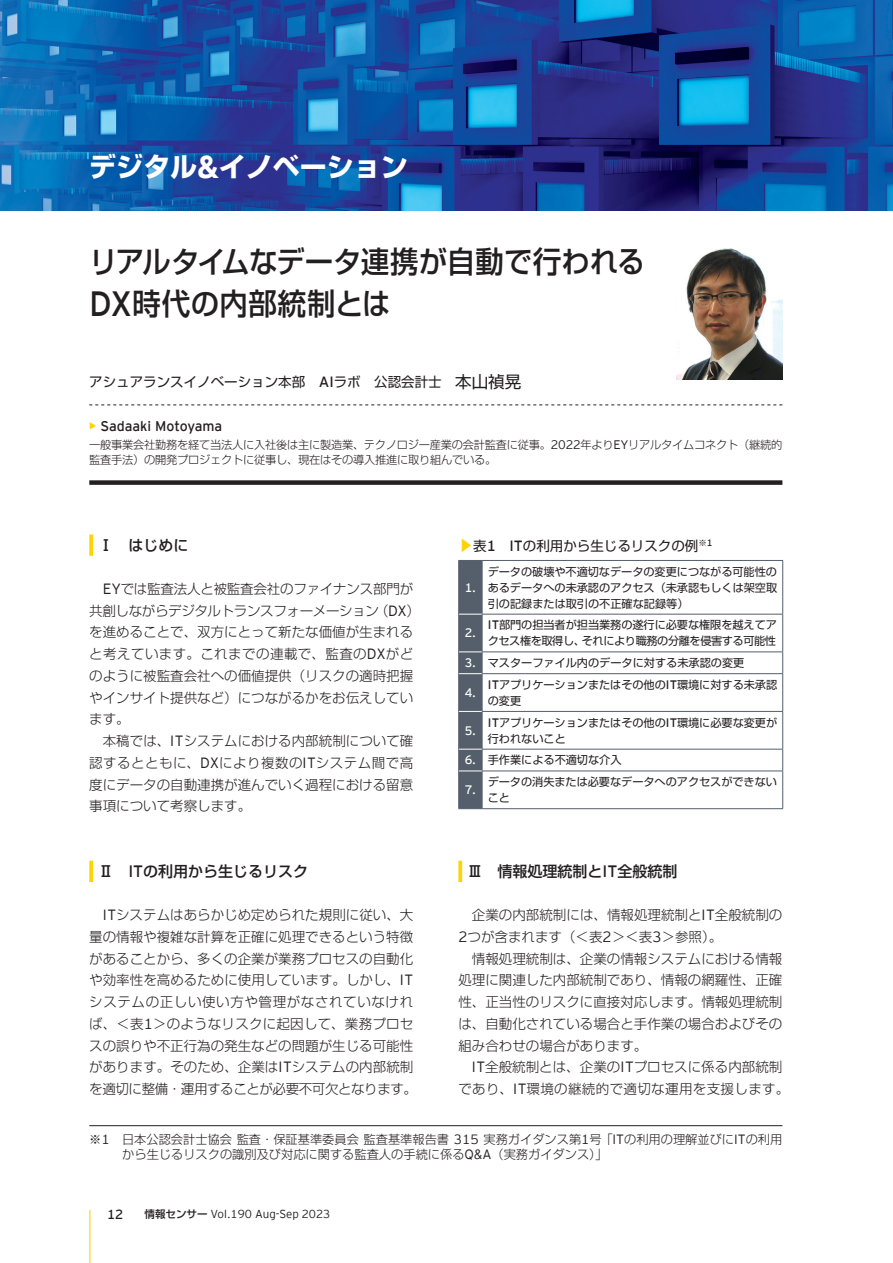
<style>
.page{position:relative;width:893px;height:1263px;background:#fff}
.page>*{position:absolute;margin:0;border:0;box-sizing:border-box;transform-origin:0 0}
.t1{font:500 30px/41.8px "Shin Go Pro";color:#231f20;scale:.95 1}
.t2{font:700 27px "Shin Go Pro";color:#fff}
.t3{font:500 15px "Shin Go Pro";color:#231f20}
.t4{font:13.95px "EY Interstate";color:#231f20}
.t5{font:300 13.5px/21.8px "Shin Go Pro";color:#231f20}
.t6{font:13.5px "Shin Go Pro";color:#231f20}
.t7{font:300 13.5px/21.8px "Shin Go Pro";letter-spacing:.025em;color:#231f20;text-align:center}
.t8{font:300 12.3px "EY Interstate";color:#fff}
.t9{font:300 12.15px/15.9px "Shin Go Pro";color:#231f20}
.t10{font:300 11.55px "EY Interstate";color:#231f20}
.t11{font:300 11.25px/15px "Shin Go Pro";letter-spacing:-.02em;color:#231f20}
.t12{font:11.1px/15.9px "Shin Go Pro";letter-spacing:-.005em;color:#231f20}
.s1{font-family:"EY Interstate";font-size:31.5px}
.s2{font-family:"EY Interstate";font-weight:400;font-size:35.1px}
.s3{font-family:"EY Interstate";font-weight:300;font-size:14.85px}
.s4{font-size:16.5px}
.s5{font-weight:700;color:#fed304}
.s6{font-family:"EY Interstate";font-size:12.3px}
.s7{font-size:14.85px;color:#fed304}
.s8{font-family:"EY Interstate";font-size:14.85px}
.s9{font-family:"EY Interstate";font-weight:300;font-size:12.3px}
.s10{font-family:"EY Interstate";font-weight:300;font-size:12.3px;color:#fff}
.s11{font-family:"EY Interstate";font-weight:400;font-size:16.5px}
.s12{font-family:"EY Interstate";font-size:13.5px}
.s13{font-size:13.2px}
.s14{font-family:"Shin Go Pro";font-size:10.5px}
.s15{font-family:"Shin Go Pro";font-weight:500;font-size:10.5px}
</style>
<div class="page">
<img style="left:0;top:0;width:893px;height:210px">
<svg style="left:89px;top:534px;width:4px;height:22px"></svg>
<svg style="left:89px;top:861px;width:4px;height:21px"></svg>
<svg style="left:89px;top:404px;width:693px;height:1px"></svg>
<div style="left:89px;top:480px;width:693px;height:5px;background:#231f20"></div>
<img style="left:676px;top:248px;width:106px;height:132px">
<hr style="left:89px;top:1125px;width:693px;height:1px;background:#231f20">
<svg style="left:458px;top:861px;width:4px;height:21px"></svg>
<hr style="left:482px;top:560px;width:301px;height:1px;background:#545f6b">
<hr style="left:782px;top:561px;width:1px;height:53px;background:#545f6b">
<hr style="left:482px;top:614px;width:301px;height:1px;background:#545f6b">
<hr style="left:782px;top:614px;width:1px;height:37px;background:#545f6b">
<hr style="left:482px;top:651px;width:301px;height:1px;background:#545f6b">
<svg style="left:782px;top:652px;width:1px;height:21px"></svg>
<hr style="left:482px;top:673px;width:301px;height:1px;background:#545f6b">
<hr style="left:782px;top:674px;width:1px;height:37px;background:#545f6b">
<hr style="left:482px;top:711px;width:301px;height:1px;background:#545f6b">
<hr style="left:782px;top:712px;width:1px;height:37px;background:#545f6b">
<hr style="left:482px;top:749px;width:301px;height:1px;background:#545f6b">
<svg style="left:782px;top:749px;width:1px;height:22px"></svg>
<hr style="left:482px;top:771px;width:301px;height:1px;background:#545f6b">
<hr style="left:782px;top:771px;width:1px;height:37px;background:#545f6b">
<hr style="left:482px;top:808px;width:301px;height:1px;background:#545f6b">
<svg style="left:458px;top:560px;width:25px;height:249px;background:#5b6571"></svg>
<hr style="left:89px;top:1210px;width:1px;height:53px;background:#fed304">
<h2 class="t2" style="left:89px;top:145px;width:320px">デジタル<span class="s1">&amp;</span>イノベーション</h2>
<h1 class="t1" style="left:89px;top:237px;width:587px">リアルタイムなデータ連携が自動で行われる<br><span class="s2">DX</span>時代の内部統制とは</h1>
<p class="t6" style="left:89px;top:371px;width:433px">アシュアランスイノベーション本部　<span class="s3">AI</span>ラボ　公認会計士　<span class="s4">本山禎晃</span></p>
<p class="t4" style="left:89px;top:418px;width:134px"><span class="s5">•</span> Sadaaki Motoyama</p>
<p class="t11" style="left:89px;top:436px;width:695px">一般事業会社勤務を経て当法人に入社後は主に製造業、テクノロジー産業の会計監査に従事。<span class="s6">2022</span>年より<span class="s6">EY</span>リアルタイムコネクト（継続的監査手法）の開発プロジェクトに従事し、現在はその導入推進に取り組んでいる。</p>
<p class="t3" style="left:98px;top:533px;width:91px">Ⅰ　はじめに</p>
<p class="t6" style="left:458px;top:535px;width:256px"><span class="s7">▶</span>表<span class="s3">1 IT</span>の利用から生じるリスクの例<sup>※</sup><sup>1</sup></p>
<p class="t5" style="left:89px;top:576px;width:332px;text-indent:14px"><span class="s8">EY</span>では監査法人と被監査会社のファイナンス部門が共創しながらデジタルトランスフォーメーション（<span class="s8">DX</span>）を進めることで、双方にとって新たな価値が生まれると考えています。これまでの連載で、監査の<span class="s8">DX</span>がどのように被監査会社への価値提供（リスクの適時把握やインサイト提供など）につながるかをお伝えしています。</p>
<p class="t5" style="left:89px;top:728px;width:326px;text-align:justify;text-indent:13px">本稿では、<span class="s8">IT</span>システムにおける内部統制について確認するとともに、<span class="s8">DX</span>により複数の<span class="s8">IT</span>システム間で高度にデータの自動連携が進んでいく過程における留意事項について考察します。</p>
<p class="t8" style="left:465px;top:580px;width:13px">1.</p>
<p class="t12" style="left:488px;top:562px;width:291px;text-align:justify">データの破壊や不適切なデータの変更につながる可能性のあるデータへの未承認のアクセス（未承認もしくは架空取引の記録または取引の不正確な記録等）</p>
<p class="t8" style="left:465px;top:626px;width:13px">2.</p>
<p class="t12" style="left:488px;top:616px;width:291px"><span class="s9">IT</span>部門の担当者が担当業務の遂行に必要な権限を越えてアクセス権を取得し、それにより職務の分離を侵害する可能性</p>
<p class="t12" style="left:465px;top:653px;width:281px"><span class="s10">3.</span> マスターファイル内のデータに対する未承認の変更</p>
<p class="t8" style="left:465px;top:685px;width:13px">4.</p>
<p class="t12" style="left:488px;top:675px;width:291px"><span class="s9">IT</span>アプリケーションまたはその他の<span class="s9">IT</span>環境に対する未承認の変更</p>
<p class="t8" style="left:465px;top:723px;width:13px">5.</p>
<p class="t12" style="left:488px;top:713px;width:291px"><span class="s9">IT</span>アプリケーションまたはその他の<span class="s9">IT</span>環境に必要な変更が行われないこと</p>
<p class="t12" style="left:465px;top:751px;width:158px"><span class="s10">6.</span> 手作業による不適切な介入</p>
<p class="t8" style="left:465px;top:783px;width:13px">7.</p>
<p class="t12" style="left:488px;top:772px;width:291px">データの消失または必要なデータへのアクセスができないこと</p>
<p class="t3" style="left:98px;top:859px;width:211px">Ⅱ　<span class="s11">IT</span>の利用から生じるリスク</p>
<p class="t3" style="left:467px;top:859px;width:211px">Ⅲ　情報処理統制と<span class="s11">IT</span>全般統制</p>
<p class="t5" style="left:89px;top:902px;width:329px;text-indent:14px"><span class="s8">IT</span>システムはあらかじめ定められた規則に従い、大量の情報や複雑な計算を正確に処理できるという特徴があることから、多くの企業が業務プロセスの自動化や効率性を高めるために使用しています。しかし、<span class="s8">IT</span>システムの正しい使い方や管理がなされていなければ、＜表<span class="s8">1</span>＞のようなリスクに起因して、業務プロセスの誤りや不正行為の発生などの問題が生じる可能性があります。そのため、企業は<span class="s8">IT</span>システムの内部統制を適切に整備・運用することが必要不可欠となります。</p>
<p class="t5" style="left:458px;top:902px;width:326px;text-indent:14px">企業の内部統制には、情報処理統制と<span class="s8">IT</span>全般統制の<br><span class="s8">2</span>つが含まれます（＜表<span class="s8">2</span>＞＜表<span class="s8">3</span>＞参照）。</p>
<p class="t5" style="left:458px;top:946px;width:325px;text-align:justify;text-indent:14px">情報処理統制は、企業の情報システムにおける情報処理に関連した内部統制であり、情報の網羅性、正確性、正当性のリスクに直接対応します。情報処理統制は、自動化されている場合と手作業の場合およびその組み合わせの場合があります。</p>
<p class="t7" style="left:458px;top:1055px;width:332px"><span class="s8">IT</span>全般統制とは、企業の<span class="s8">IT</span>プロセスに係る内部統制<br>であり、<span class="s8">IT</span>環境の継続的で適切な運用を支援します。</p>
<p class="t9" style="left:122px;top:1129px;width:662px;text-indent:-33px">※<span class="s12">1</span>　日本公認会計士協会監査・保証基準委員会監査基準報告書 <span class="s12">315</span> 実務ガイダンス第<span class="s12">1</span>号「<span class="s12">IT</span>の利用の理解並びに<span class="s12">IT</span>の利用から生じるリスクの識別及び対応に関する監査人の手続に係る<span class="s12">Q&amp;A</span>（実務ガイダンス）」</p>
<p class="t10" style="left:107px;top:1208px;width:225px"><span class="s13">12</span><span class="s14">　　</span><span class="s15">情報センサー</span> Vol.190 Aug-Sep 2023</p>
</div>
